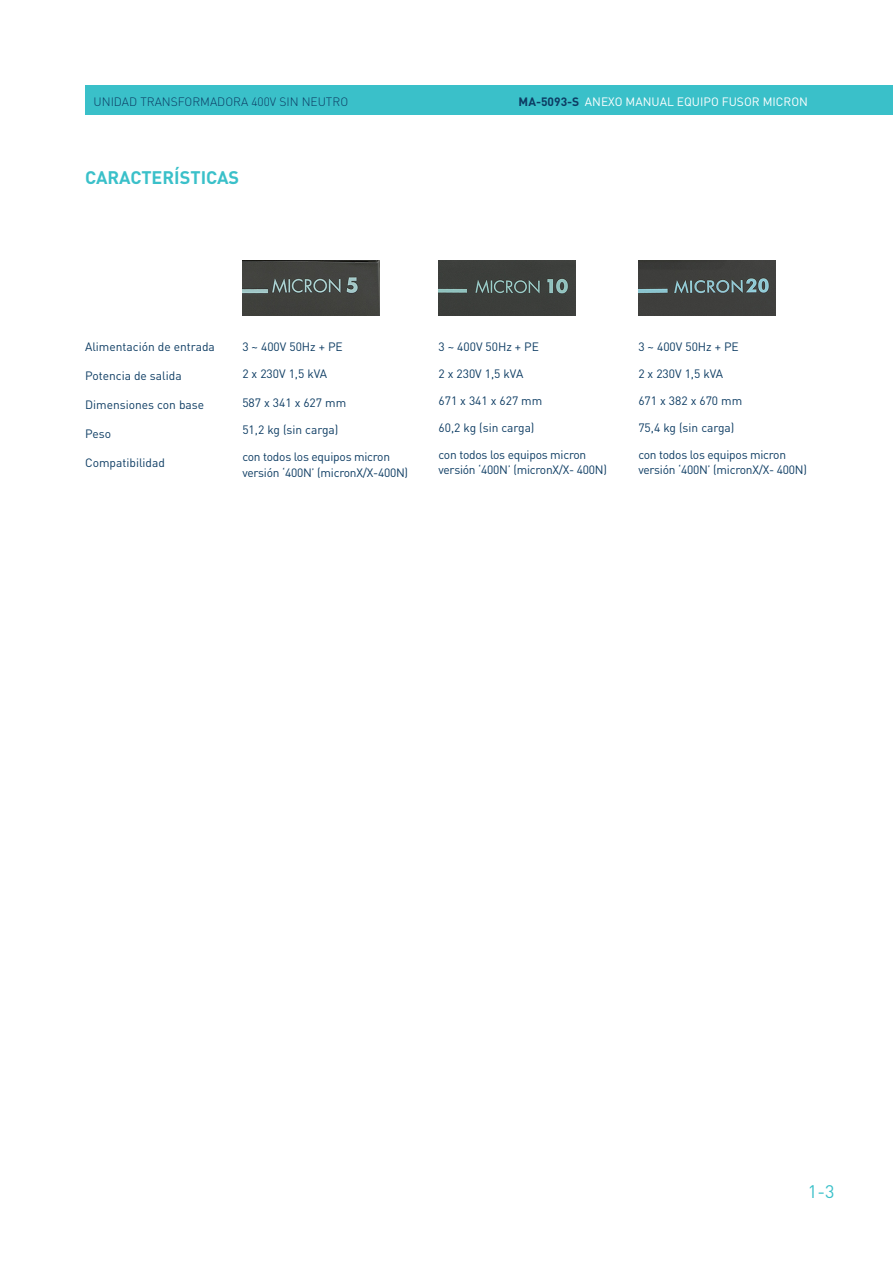
<style>
.page{position:relative;width:893px;height:1263px;background:#fff}
.page>*{position:absolute;margin:0;border:0;box-sizing:border-box;transform-origin:0 0}
.Subtitulo{font:700 18px "DIN Pro";color:#3ac0c9}
.t1{font:18px "DIN Pro";color:#3ac0c9}
.Texto{font:12px/14.4px "DIN Pro";letter-spacing:-.01em;color:#0d3c63}
.t2{font:12px "DIN Pro";color:#fff}
.t3{font:300 12px "DIN Pro";color:#0d3c63}
.s1{font-weight:700;color:#0d3c63}
</style>
<div class="page">
<div style="left:85px;top:85px;width:808px;height:30px;background:#3ac0c9"></div>
<img style="left:438px;top:260px;width:138px;height:56px">
<img style="left:242px;top:260px;width:137px;height:56px">
<img style="left:638px;top:260px;width:137px;height:56px">
<p class="t3" style="left:94px;top:94px;width:256px">UNIDAD TRANSFORMADORA 400V SIN NEUTRO</p>
<p class="t2" style="left:519px;top:94px;width:291px"><span class="s1">MA-5093-S</span> ANEXO MANUAL EQUIPO FUSOR MICRON</p>
<p class="Subtitulo" style="left:85px;top:165px;width:156px">CARACTERÍSTICAS</p>
<p class="Texto" style="left:85px;top:339px;width:131px">Alimentación de entrada</p>
<p class="Texto" style="left:85px;top:368px;width:98px">Potencia de salida</p>
<p class="Texto" style="left:85px;top:397px;width:121px">Dimensiones con base</p>
<p class="Texto" style="left:85px;top:426px;width:28px">Peso</p>
<p class="Texto" style="left:85px;top:455px;width:81px">Compatibilidad</p>
<p class="Texto" style="left:242px;top:339px;width:102px">3 ~ 400V 50Hz + PE</p>
<p class="Texto" style="left:242px;top:366px;width:86px">2 x 230V 1,5 kVA</p>
<p class="Texto" style="left:242px;top:395px;width:105px">587 x 341 x 627 mm</p>
<p class="Texto" style="left:242px;top:422px;width:98px">51,2 kg (sin carga)</p>
<p class="Texto" style="left:242px;top:448px;width:167px;line-height:16.2px">con todos los equipos micron versión ‘400N’ (micronX/X-400N)</p>
<p class="Texto" style="left:438px;top:339px;width:102px">3 ~ 400V 50Hz + PE</p>
<p class="Texto" style="left:438px;top:366px;width:86px">2 x 230V 1,5 kVA</p>
<p class="Texto" style="left:438px;top:393px;width:105px">671 x 341 x 627 mm</p>
<p class="Texto" style="left:438px;top:420px;width:98px">60,2 kg (sin carga)</p>
<p class="Texto" style="left:438px;top:447px;width:170px">con todos los equipos micron versión ‘400N’ (micronX/X- 400N)</p>
<p class="Texto" style="left:638px;top:339px;width:102px">3 ~ 400V 50Hz + PE</p>
<p class="Texto" style="left:638px;top:366px;width:86px">2 x 230V 1,5 kVA</p>
<p class="Texto" style="left:638px;top:393px;width:105px">671 x 382 x 670 mm</p>
<p class="Texto" style="left:638px;top:420px;width:98px">75,4 kg (sin carga)</p>
<p class="Texto" style="left:638px;top:447px;width:170px">con todos los equipos micron versión ‘400N’ (micronX/X- 400N)</p>
<h1 class="t1" style="left:808px;top:1179px;width:28px">1-3</h1>
</div>
